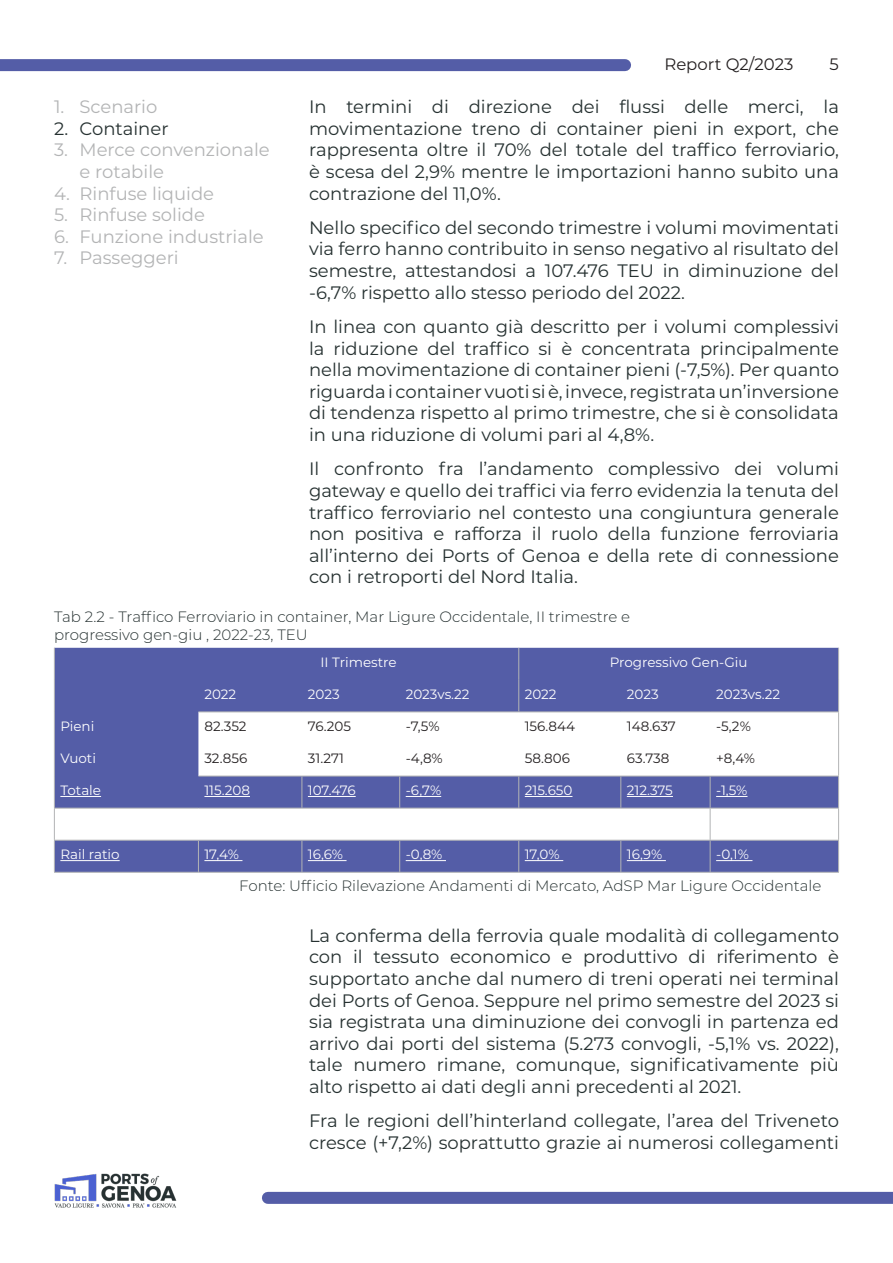
<style>
.page{position:relative;width:893px;height:1263px;background:#fff}
.page>*{position:absolute;margin:0;border:0;box-sizing:border-box;transform-origin:0 0}
.corpo{font:18px/21.6px "Montserrat";color:#263131;text-align:justify}
.t1{font:18px/21.6px "Montserrat";color:#b3b4b5}
.t2{font:16.5px "Montserrat";color:#231f20}
.titolo_tabella{font:300 15px "Montserrat";color:#263131}
.t3{font:13.5px "Montserrat";color:#fff}
.t4{font:13.5px "Montserrat";color:#231f20}
</style>
<div class="page">
<div style="left:0;top:59px;width:625px;height:12px;background:#545da7"></div>
<div style="left:268px;top:1192px;width:625px;height:12px;background:#545da7"></div>
<img style="left:54px;top:1173px;width:123px;height:35px">
<svg style="left:55px;top:648px;width:783px;height:224px;fill:#545da7"></svg>
<hr style="left:54px;top:648px;width:1px;height:32px;background:#b3b4b5">
<hr style="left:838px;top:648px;width:1px;height:32px;background:#b3b4b5">
<hr style="left:54px;top:680px;width:1px;height:32px;background:#b3b4b5">
<hr style="left:838px;top:680px;width:1px;height:31px;background:#b3b4b5">
<hr style="left:54px;top:712px;width:1px;height:32px;background:#b3b4b5">
<hr style="left:838px;top:712px;width:1px;height:32px;background:#b3b4b5">
<hr style="left:54px;top:744px;width:1px;height:32px;background:#b3b4b5">
<hr style="left:838px;top:744px;width:1px;height:32px;background:#b3b4b5">
<hr style="left:54px;top:776px;width:1px;height:32px;background:#b3b4b5">
<hr style="left:710px;top:776px;width:1px;height:32px;background:#b3b4b5">
<hr style="left:838px;top:776px;width:1px;height:32px;background:#b3b4b5">
<hr style="left:54px;top:808px;width:1px;height:32px;background:#b3b4b5">
<hr style="left:710px;top:808px;width:1px;height:32px;background:#b3b4b5">
<hr style="left:838px;top:808px;width:1px;height:32px;background:#b3b4b5">
<hr style="left:54px;top:840px;width:1px;height:32px;background:#b3b4b5">
<hr style="left:710px;top:840px;width:1px;height:32px;background:#b3b4b5">
<hr style="left:838px;top:840px;width:1px;height:32px;background:#b3b4b5">
<hr style="left:518px;top:648px;width:1px;height:32px;background:#b3b4b5">
<hr style="left:518px;top:680px;width:1px;height:31px;background:#b3b4b5">
<hr style="left:198px;top:711px;width:104px;height:1px;background:#b3b4b5">
<hr style="left:302px;top:711px;width:98px;height:1px;background:#b3b4b5">
<hr style="left:400px;top:711px;width:119px;height:1px;background:#b3b4b5">
<hr style="left:519px;top:711px;width:102px;height:1px;background:#b3b4b5">
<hr style="left:621px;top:711px;width:89px;height:1px;background:#b3b4b5">
<hr style="left:710px;top:711px;width:129px;height:1px;background:#b3b4b5">
<hr style="left:198px;top:776px;width:104px;height:1px;background:#b3b4b5">
<hr style="left:302px;top:776px;width:98px;height:1px;background:#b3b4b5">
<hr style="left:302px;top:776px;width:1px;height:32px;background:#b3b4b5">
<hr style="left:400px;top:776px;width:119px;height:1px;background:#b3b4b5">
<hr style="left:399px;top:776px;width:1px;height:32px;background:#b3b4b5">
<hr style="left:519px;top:776px;width:102px;height:1px;background:#b3b4b5">
<hr style="left:518px;top:776px;width:1px;height:32px;background:#b3b4b5">
<hr style="left:621px;top:776px;width:89px;height:1px;background:#b3b4b5">
<hr style="left:620px;top:776px;width:1px;height:32px;background:#b3b4b5">
<hr style="left:710px;top:776px;width:129px;height:1px;background:#b3b4b5">
<hr style="left:54px;top:808px;width:144px;height:1px;background:#b3b4b5">
<hr style="left:198px;top:808px;width:104px;height:1px;background:#b3b4b5">
<hr style="left:302px;top:808px;width:98px;height:1px;background:#b3b4b5">
<hr style="left:400px;top:808px;width:119px;height:1px;background:#b3b4b5">
<hr style="left:519px;top:808px;width:102px;height:1px;background:#b3b4b5">
<hr style="left:621px;top:808px;width:89px;height:1px;background:#b3b4b5">
<hr style="left:710px;top:808px;width:129px;height:1px;background:#b3b4b5">
<hr style="left:54px;top:840px;width:144px;height:1px;background:#b3b4b5">
<hr style="left:198px;top:840px;width:104px;height:1px;background:#b3b4b5">
<hr style="left:198px;top:840px;width:1px;height:32px;background:#b3b4b5">
<hr style="left:302px;top:840px;width:98px;height:1px;background:#b3b4b5">
<hr style="left:302px;top:840px;width:1px;height:32px;background:#b3b4b5">
<hr style="left:400px;top:840px;width:119px;height:1px;background:#b3b4b5">
<hr style="left:399px;top:840px;width:1px;height:32px;background:#b3b4b5">
<hr style="left:519px;top:840px;width:102px;height:1px;background:#b3b4b5">
<hr style="left:518px;top:840px;width:1px;height:32px;background:#b3b4b5">
<hr style="left:621px;top:840px;width:89px;height:1px;background:#b3b4b5">
<hr style="left:620px;top:840px;width:1px;height:32px;background:#b3b4b5">
<hr style="left:710px;top:840px;width:129px;height:1px;background:#b3b4b5">
<hr style="left:54px;top:872px;width:144px;height:1px;background:#b3b4b5">
<hr style="left:198px;top:872px;width:104px;height:1px;background:#b3b4b5">
<hr style="left:302px;top:872px;width:98px;height:1px;background:#b3b4b5">
<hr style="left:400px;top:872px;width:119px;height:1px;background:#b3b4b5">
<hr style="left:519px;top:872px;width:102px;height:1px;background:#b3b4b5">
<hr style="left:621px;top:872px;width:89px;height:1px;background:#b3b4b5">
<hr style="left:710px;top:872px;width:129px;height:1px;background:#b3b4b5">
<hr style="left:60px;top:796px;width:41px;height:1px;background:#fff">
<hr style="left:204px;top:796px;width:46px;height:1px;background:#fff">
<hr style="left:308px;top:796px;width:48px;height:1px;background:#fff">
<hr style="left:406px;top:796px;width:35px;height:1px;background:#fff">
<hr style="left:525px;top:796px;width:47px;height:1px;background:#fff">
<hr style="left:627px;top:796px;width:46px;height:1px;background:#fff">
<hr style="left:716px;top:796px;width:31px;height:1px;background:#fff">
<hr style="left:60px;top:860px;width:60px;height:1px;background:#fff">
<hr style="left:204px;top:860px;width:38px;height:1px;background:#fff">
<hr style="left:308px;top:860px;width:39px;height:1px;background:#fff">
<hr style="left:406px;top:860px;width:40px;height:1px;background:#fff">
<hr style="left:525px;top:860px;width:38px;height:1px;background:#fff">
<hr style="left:627px;top:860px;width:39px;height:1px;background:#fff">
<hr style="left:716px;top:860px;width:36px;height:1px;background:#fff">
<p class="t1" style="left:54px;top:95px;width:105px">1. Scenario</p>
<p class="corpo" style="left:54px;top:117px;width:116px">2. Container</p>
<p class="t1" style="left:80px;top:138px;width:192px;text-indent:-26px">3. Merce convenzionale e rotabile</p>
<p class="t1" style="left:54px;top:182px;width:162px">4. Rinfuse liquide</p>
<p class="t1" style="left:54px;top:203px;width:153px">5. Rinfuse solide</p>
<p class="t1" style="left:54px;top:225px;width:211px">6. Funzione industriale</p>
<p class="t1" style="left:54px;top:246px;width:126px">7. Passeggeri</p>
<p class="t2" style="left:664px;top:53px;width:130px">Report Q2/2023</p>
<p class="t2" style="left:830px;top:53px;width:11px">5</p>
<p class="corpo" style="left:309px;top:95px;width:531px">In termini di direzione dei flussi delle merci, la movimentazione treno di container pieni in export, che rappresenta oltre il 70% del totale del traffico ferroviario, è scesa del 2,9% mentre le importazioni hanno subito una contrazione del 11,0%.</p>
<p class="corpo" style="left:309px;top:216px;width:531px">Nello specifico del secondo trimestre i volumi movimentati via ferro hanno contribuito in senso negativo al risultato del semestre, attestandosi a 107.476 TEU in diminuzione del -6,7% rispetto allo stesso periodo del 2022.</p>
<p class="corpo" style="left:309px;top:315px;width:531px">In linea con quanto già descritto per i volumi complessivi la riduzione del traffico si è concentrata principalmente nella movimentazione di container pieni (-7,5%). Per quanto riguarda i container vuoti si è, invece, registrata un’inversione di tendenza rispetto al primo trimestre, che si è consolidata in una riduzione di volumi pari al 4,8%.</p>
<p class="corpo" style="left:309px;top:458px;width:531px">Il confronto fra l’andamento complessivo dei volumi gateway e quello dei traffici via ferro evidenzia la tenuta del traffico ferroviario nel contesto una congiuntura generale non positiva e rafforza il ruolo della funzione ferroviaria all’interno dei Ports of Genoa e della rete di connessione con i retroporti del Nord Italia.</p>
<p class="titolo_tabella" style="left:54px;top:606px;width:578px">Tab 2.2 - Traffico Ferroviario in container, Mar Ligure Occidentale, II trimestre e</p>
<p class="titolo_tabella" style="left:54px;top:624px;width:255px">progressivo gen-giu , 2022-23, TEU</p>
<p class="t3" style="left:320px;top:653px;width:78px">II Trimestre</p>
<p class="t3" style="left:610px;top:653px;width:139px">Progressivo Gen-Giu</p>
<p class="t3" style="left:204px;top:685px;width:33px">2022</p>
<p class="t3" style="left:308px;top:685px;width:33px">2023</p>
<p class="t3" style="left:406px;top:685px;width:65px">2023vs.22</p>
<p class="t3" style="left:525px;top:685px;width:33px">2022</p>
<p class="t3" style="left:627px;top:685px;width:33px">2023</p>
<p class="t3" style="left:716px;top:685px;width:65px">2023vs.22</p>
<p class="t3" style="left:60px;top:717px;width:35px">Pieni</p>
<p class="t4" style="left:204px;top:717px;width:44px">82.352</p>
<p class="t4" style="left:308px;top:717px;width:45px">76.205</p>
<p class="t4" style="left:406px;top:717px;width:35px">-7,5%</p>
<p class="t4" style="left:525px;top:717px;width:52px">156.844</p>
<p class="t4" style="left:627px;top:717px;width:51px">148.637</p>
<p class="t4" style="left:716px;top:717px;width:36px">-5,2%</p>
<p class="t3" style="left:60px;top:749px;width:37px">Vuoti</p>
<p class="t4" style="left:204px;top:749px;width:44px">32.856</p>
<p class="t4" style="left:308px;top:749px;width:38px">31.271</p>
<p class="t4" style="left:406px;top:749px;width:39px">-4,8%</p>
<p class="t4" style="left:525px;top:749px;width:47px">58.806</p>
<p class="t4" style="left:627px;top:749px;width:44px">63.738</p>
<p class="t4" style="left:716px;top:749px;width:40px">+8,4%</p>
<p class="t3" style="left:60px;top:781px;width:42px">Totale</p>
<p class="t3" style="left:204px;top:781px;width:47px">115.208</p>
<p class="t3" style="left:308px;top:781px;width:49px">107.476</p>
<p class="t3" style="left:406px;top:781px;width:37px">-6,7%</p>
<p class="t3" style="left:525px;top:781px;width:49px">215.650</p>
<p class="t3" style="left:627px;top:781px;width:48px">212.375</p>
<p class="t3" style="left:716px;top:781px;width:33px">-1,5%</p>
<p class="t3" style="left:60px;top:845px;width:61px">Rail ratio</p>
<p class="t3" style="left:204px;top:845px;width:36px">17,4%</p>
<p class="t3" style="left:308px;top:845px;width:37px">16,6%</p>
<p class="t3" style="left:406px;top:845px;width:38px">-0,8%</p>
<p class="t3" style="left:525px;top:845px;width:36px">17,0%</p>
<p class="t3" style="left:627px;top:845px;width:37px">16,9%</p>
<p class="t3" style="left:716px;top:845px;width:34px">-0,1%</p>
<p class="titolo_tabella" style="left:239px;top:876px;width:584px">Fonte: Ufficio Rilevazione Andamenti di Mercato, AdSP Mar Ligure Occidentale</p>
<p class="corpo" style="left:309px;top:924px;width:531px">La conferma della ferrovia quale modalità di collegamento con il tessuto economico e produttivo di riferimento è supportato anche dal numero di treni operati nei terminal dei Ports of Genoa. Seppure nel primo semestre del 2023 si sia registrata una diminuzione dei convogli in partenza ed arrivo dai porti del sistema (5.273 convogli, -5,1% vs. 2022), tale numero rimane, comunque, significativamente più alto rispetto ai dati degli anni precedenti al 2021.</p>
<p class="corpo" style="left:309px;top:1109px;width:531px">Fra le regioni dell’hinterland collegate, l’area del Triveneto cresce (+7,2%) soprattutto grazie ai numerosi collegamenti</p>
</div>
